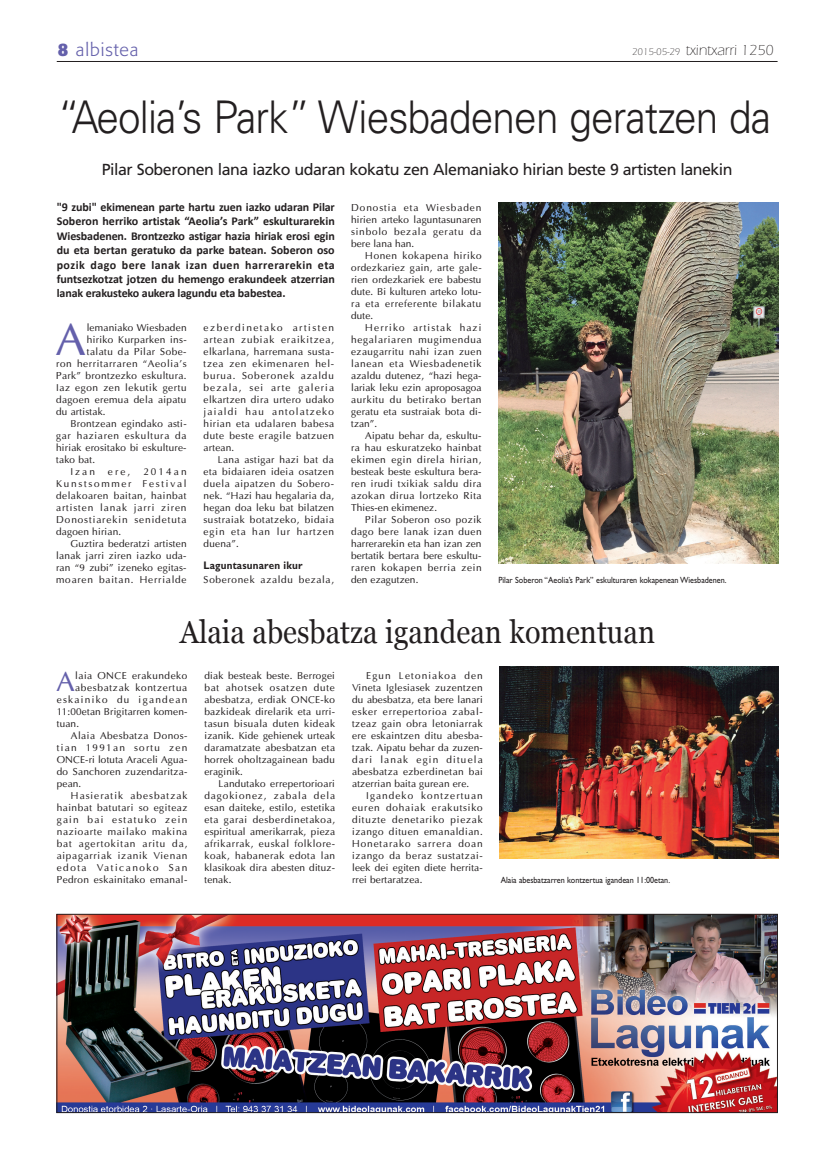
<style>
.page{position:relative;width:823px;height:1163px;background:#fff}
.page>*{position:absolute;margin:0;border:0;box-sizing:border-box;transform-origin:0 0}
.t1{font:300 45px "Univers";letter-spacing:-.02em;color:#231f20;scale:.9 1}
.t2{font:45px "Optima";color:#6460ab}
.t3{font:32px "Georgia";color:#231f20;scale:.9 1}
.t4{font:27.5px "Optima";color:#6460ab}
.t5{font:300 18px "Formata";letter-spacing:.05em;color:#6460ab}
.t6{font:16px "Frutiger";letter-spacing:-.03em;color:#231f20}
.t7{font:300 15px "Itc Eras";color:#231f20}
.t8{font:700 12px/14.4px "Calibri";letter-spacing:-.01em;color:#231f20;text-align:justify}
.t9{font:700 11px "Gill Sans";letter-spacing:.02em;color:#231f20;scale:.9 1}
.t10{font:10px/12px "Optima";letter-spacing:.045em;color:#231f20;text-align:justify}
.t11{font:10px "Optima";letter-spacing:.07em;color:#231f20}
.t12{font:10px "Optima";letter-spacing:.02em;color:#231f20}
.t13{font:10px "Optima";letter-spacing:.015em;color:#231f20}
.t14{font:10px "Optima";letter-spacing:.065em;color:#231f20}
.t15{font:10px "Optima";letter-spacing:.025em;color:#231f20}
.t16{font:10px "Optima";letter-spacing:.085em;color:#231f20}
.t17{font:10px "Optima";letter-spacing:.095em;color:#231f20}
.t18{font:10px "Optima";letter-spacing:.13em;color:#231f20}
.t19{font:10px "Optima";letter-spacing:.12em;color:#231f20}
.t20{font:10px "Optima";letter-spacing:.125em;color:#231f20}
.t21{font:10px "Optima";letter-spacing:.145em;color:#231f20}
.t22{font:9px "Gill Sans";color:#231f20;scale:.9 1}
.s1{font-weight:700}
.s2{font-size:10px}
</style>
<div class="page">
<hr style="left:57px;top:61px;width:720px;height:1px;background:#231f20">
<img style="left:498px;top:203px;width:279px;height:360px">
<img style="left:59px;top:916px;width:716px;height:194px">
<div style="left:57px;top:914px;width:720px;height:198px;border:1px solid #231f20"></div>
<img style="left:499px;top:667px;width:278px;height:191px">
<h3 class="t5" style="left:58px;top:39px;width:82px"><span class="s1">8</span> albistea</h3>
<h3 class="t7" style="left:631px;top:41px;width:143px"><span class="s2">2015-05-29</span> txintxarri 1250</h3>
<h1 class="t1" style="left:58px;top:90px;width:793px">“Aeolia’s Park” Wiesbadenen geratzen da</h1>
<h3 class="t6" style="left:102px;top:160px;width:632px">Pilar Soberonen lana iazko udaran kokatu zen Alemaniako hirian beste 9 artisten lanekin</h3>
<p class="t8" style="left:57px;top:199px;width:279px">"9 zubi" ekimenean parte hartu zuen iazko udaran Pilar Soberon herriko artistak “Aeolia’s Park” eskulturarekin Wiesbadenen. Brontzezko astigar hazia hiriak erosi egin du eta bertan geratuko da parke batean. Soberon oso pozik dago bere lanak izan duen harrerarekin eta funtsezkotzat jotzen du hemengo erakundeek atzerrian lanak erakusteko aukera lagundu eta babestea.</p>
<h1 class="t2" style="left:56px;top:312px;width:32px">A</h1>
<p class="t12" style="left:87px;top:321px;width:101px">lemaniako Wiesbaden</p>
<p class="t10" style="left:87px;top:333px;width:101px">hiriko Kurparken ins-</p>
<p class="t10" style="left:87px;top:345px;width:101px">talatu da Pilar Sobe-</p>
<p class="t10" style="left:56px;top:357px;width:132px">ron herritarraren “Aeolia’s</p>
<p class="t10" style="left:56px;top:369px;width:132px">Park” brontzezko eskultura.</p>
<p class="t10" style="left:56px;top:381px;width:132px">Iaz egon zen lekutik gertu</p>
<p class="t10" style="left:56px;top:393px;width:132px">dagoen eremua dela aipatu</p>
<p class="t12" style="left:56px;top:405px;width:51px">du artistak.</p>
<p class="t10" style="left:70px;top:417px;width:118px">Brontzean egindako asti-</p>
<p class="t11" style="left:56px;top:429px;width:132px">gar haziaren eskultura da</p>
<p class="t12" style="left:56px;top:441px;width:132px">hiriak erositako bi eskulture-</p>
<p class="t10" style="left:56px;top:453px;width:40px">tako bat.</p>
<p class="t10" style="left:70px;top:465px;width:26px">Izan</p>
<p class="t10" style="left:108px;top:465px;width:24px">ere,</p>
<p class="t10" style="left:56px;top:465px;width:132px;text-indent:87px">2014an Kunstsommer Festival delakoaren baitan, hainbat artisten lanak jarri ziren Donostiarekin senidetuta dagoen hirian.</p>
<p class="t10" style="left:56px;top:537px;width:132px;text-indent:14px">Guztira bederatzi artisten lanak jarri ziren iazko uda&shy;ran “9 zubi” izeneko egitas&shy;moaren baitan. Herrialde</p>
<p class="t10" style="left:203px;top:321px;width:132px">ezberdinetako artisten artean zubiak eraikitzea, elkarlana, harremana susta&shy;tzea zen ekimenaren hel&shy;burua. Soberonek azaldu bezala, sei arte galeria elkartzen dira urtero udako jaialdi hau antolatzeko hirian eta udalaren babesa dute beste eragile batzuen artean.</p>
<p class="t10" style="left:203px;top:453px;width:132px;text-indent:14px">Lana astigar hazi bat da eta bidaiaren ideia osatzen duela aipatzen du Sobero&shy;nek. “Hazi hau hegalaria da, hegan doa leku bat bilatzen sustraiak botatzeko, bidaia egin eta han lur hartzen duena”.</p>
<p class="t9" style="left:203px;top:558px;width:111px">Laguntasunaren ikur</p>
<p class="t14" style="left:203px;top:573px;width:132px">Soberonek azaldu bezala,</p>
<p class="t10" style="left:351px;top:201px;width:132px">Donostia eta Wiesbaden hirien arteko laguntasunaren sinbolo bezala geratu da bere lana han.</p>
<p class="t10" style="left:351px;top:249px;width:132px;text-indent:14px">Honen kokapena hiriko ordezkariez gain, arte gale&shy;rien ordezkariek ere babestu dute. Bi kulturen arteko lotu&shy;ra eta erreferente bilakatu dute.</p>
<p class="t10" style="left:351px;top:321px;width:132px;text-indent:14px">Herriko artistak hazi hegalariaren mugimendua ezaugarritu nahi izan zuen lanean eta Wiesbadenetik azaldu dutenez, “hazi hega&shy;lariak leku ezin aproposagoa aurkitu du betirako bertan geratu eta sustraiak bota di&shy;tzan”.</p>
<p class="t10" style="left:351px;top:429px;width:132px;text-indent:14px">Aipatu behar da, eskultu&shy;ra hau eskuratzeko hainbat ekimen egin direla hirian, besteak beste eskultura bera&shy;ren irudi txikiak saldu dira azokan dirua lortzeko Rita Thies-en ekimenez.</p>
<p class="t10" style="left:351px;top:513px;width:132px;text-indent:14px">Pilar Soberon oso pozik dago bere lanak izan duen harrerarekin eta han izan zen bertatik bertara bere eskultu&shy;raren kokapen berria zein den ezagutzen.</p>
<p class="t22" style="left:498px;top:574px;width:255px">Pilar Soberon “Aeolia’s Park” eskulturaren kokapenean Wiesbadenen.</p>
<h2 class="t3" style="left:180px;top:614px;width:529px">Alaia abesbatza igandean komentuan</h2>
<h3 class="t4" style="left:56px;top:664px;width:20px">A</h3>
<p class="t10" style="left:75px;top:669px;width:114px">laia ONCE erakundeko</p>
<p class="t11" style="left:75px;top:681px;width:113px">abesbatzak kontzertua</p>
<p class="t18" style="left:57px;top:693px;width:132px">eskainiko du igandean</p>
<p class="t13" style="left:57px;top:705px;width:132px">11:00etan Brigitarren komen-</p>
<p class="t10" style="left:57px;top:717px;width:24px">tuan.</p>
<p class="t10" style="left:71px;top:729px;width:118px">Alaia Abesbatza Donos-</p>
<p class="t20" style="left:57px;top:741px;width:132px">tian 1991an sortu zen</p>
<p class="t13" style="left:57px;top:753px;width:132px">ONCE-ri lotuta Araceli Agua-</p>
<p class="t15" style="left:57px;top:765px;width:132px">do Sanchoren zuzendaritza-</p>
<p class="t10" style="left:57px;top:777px;width:26px">pean.</p>
<p class="t17" style="left:71px;top:789px;width:118px">Hasieratik abesbatzak</p>
<p class="t10" style="left:57px;top:801px;width:132px">hainbat batutari so egiteaz</p>
<p class="t19" style="left:57px;top:813px;width:132px">gain bai estatuko zein</p>
<p class="t14" style="left:57px;top:825px;width:132px">nazioarte mailako makina</p>
<p class="t16" style="left:57px;top:837px;width:132px">bat agertokitan aritu da,</p>
<p class="t11" style="left:57px;top:849px;width:132px">aipagarriak izanik Vienan</p>
<p class="t21" style="left:57px;top:861px;width:132px">edota Vaticanoko San</p>
<p class="t10" style="left:57px;top:873px;width:132px">Pedron eskainitako emanal-</p>
<p class="t10" style="left:204px;top:669px;width:132px">diak besteak beste. Berrogei bat ahotsek osatzen dute abesbatza, erdiak ONCE-ko bazkideak direlarik eta urri&shy;tasun bisuala duten kideak izanik. Kide gehienek urteak daramatzate abesbatzan eta horrek oholtzagainean badu eraginik.</p>
<p class="t10" style="left:204px;top:777px;width:132px;text-indent:14px">Landutako errepertorioari dagokionez, zabala dela esan daiteke, estilo, estetika eta garai desberdinetakoa, espiritual amerikarrak, pieza afrikarrak, euskal folklore&shy;koak, habanerak edota lan klasikoak dira abesten dituz&shy;tenak.</p>
<p class="t10" style="left:352px;top:669px;width:132px;text-indent:14px">Egun Letoniakoa den Vineta Iglesiasek zuzentzen du abesbatza, eta bere lanari esker errepertorioa zabal&shy;tzeaz gain obra letoniarrak ere eskaintzen ditu abesba&shy;tzak. Aipatu behar da zuzen&shy;dari lanak egin dituela abesbatza ezberdinetan bai atzerrian baita gurean ere.</p>
<p class="t10" style="left:352px;top:789px;width:132px;text-indent:14px">Igandeko kontzertuan euren dohaiak erakutsiko dituzte denetariko piezak izango dituen emanaldian.<br>Honetarako sarrera doan izango da beraz sustatzai&shy;leek dei egiten diete herrita&shy;rrei bertaratzea.</p>
<p class="t22" style="left:500px;top:874px;width:190px">Alaia abesbatzarren kontzertua igandean 11:00etan.</p>
</div>
